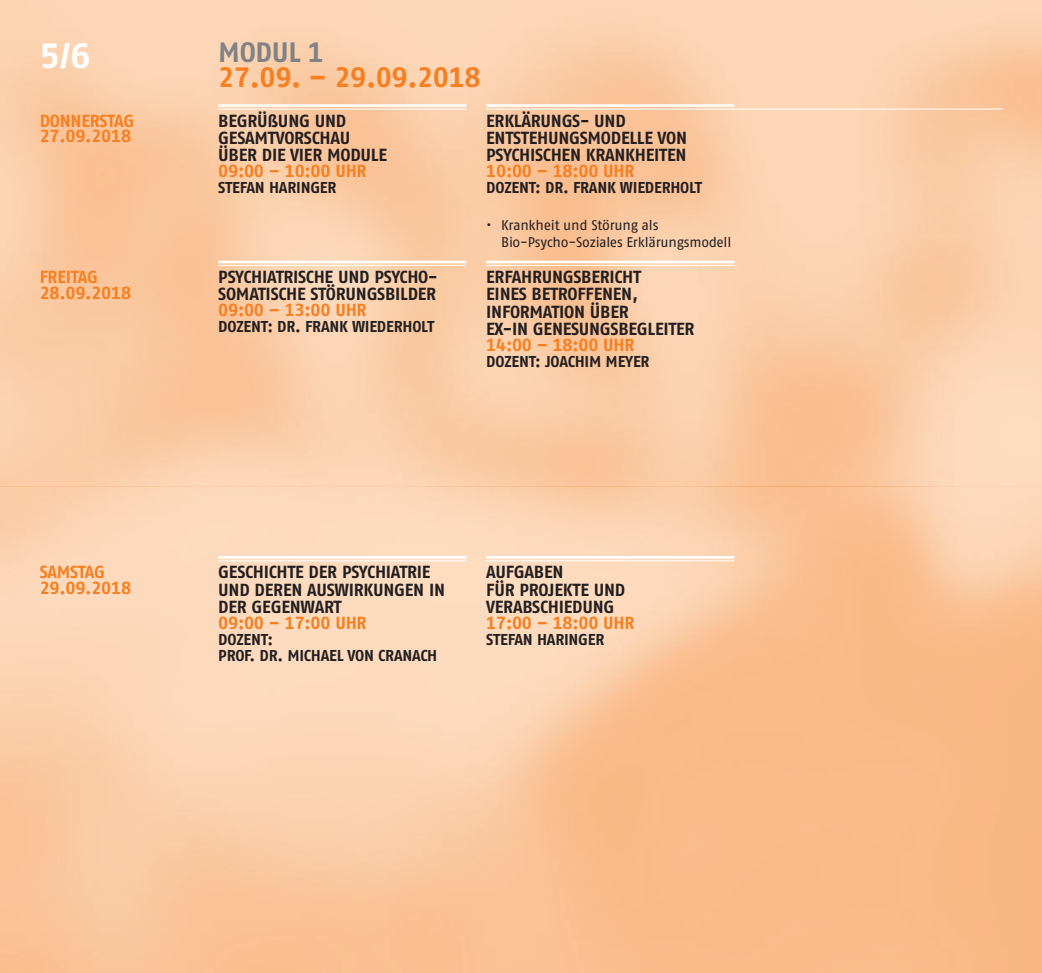
<style>
.page{position:relative;width:1042px;height:973px;background:#fff}
.page>*{position:absolute;margin:0;border:0;box-sizing:border-box;transform-origin:0 0}
.t1{font:700 35px "AWO Fago Office";color:#fff}
.t2{font:700 28px "AWO Fago Office";letter-spacing:-.015em;color:#f57f21}
.t3{font:700 28px "AWO Fago Office";letter-spacing:-.015em;color:#808285}
.t4{font:700 17.5px/17.3px "AWO Fago Office";letter-spacing:-.015em;color:#231f20}
.t5{font:700 17.5px/15.8px "AWO Fago Office";letter-spacing:-.015em;color:#f57f21}
.t6{font:700 15.75px/15.8px "AWO Fago Office";letter-spacing:-.015em;color:#231f20}
.t7{font:14px/17.3px "AWO Fago Office";letter-spacing:-.015em;color:#231f20}
</style>
<div class="page">
<h1 class="t1" style="left:40px;top:35px;width:53px">5/6</h1>
<h2 class="t3" style="left:218px;top:36px;width:107px">MODUL 1</h2>
<h2 class="t2" style="left:218px;top:60px;width:264px">27.09. – 29.09.2018</h2>
<p class="t5" style="left:40px;top:112px;width:96px">DONNERSTAG<br>27.09.2018</p>
<p class="t4" style="left:218px;top:112px;width:170px">BEGRÜßUNG UND<br>GESAMTVORSCHAU<br>ÜBER DIE VIER MODULE</p>
<p class="t5" style="left:218px;top:163px;width:150px">09:00 – 10:00 UHR</p>
<p class="t6" style="left:218px;top:179px;width:120px">STEFAN HARINGER</p>
<p class="t4" style="left:486px;top:112px;width:202px">ERKLÄRUNGS- UND<br>ENTSTEHUNGSMODELLE VON<br>PSYCHISCHEN KRANKHEITEN</p>
<p class="t5" style="left:486px;top:163px;width:150px">10:00 – 18:00 UHR</p>
<p class="t6" style="left:486px;top:179px;width:217px">DOZENT: DR. FRANK WIEDERHOLT</p>
<p class="t7" style="left:501px;top:216px;width:232px;text-indent:-15px">• Krankheit und Störung als<br>Bio-Psycho-Soziales Erklärungsmodell</p>
<p class="t5" style="left:40px;top:269px;width:93px">FREITAG<br>28.09.2018</p>
<p class="t4" style="left:218px;top:268px;width:221px">PSYCHIATRISCHE UND PSYCHO-<br>SOMATISCHE STÖRUNGSBILDER</p>
<p class="t5" style="left:218px;top:302px;width:150px">09:00 – 13:00 UHR</p>
<p class="t6" style="left:218px;top:318px;width:217px">DOZENT: DR. FRANK WIEDERHOLT</p>
<p class="t4" style="left:486px;top:268px;width:210px">ERFAHRUNGSBERICHT<br>EINES BETROFFENEN,<br>INFORMATION ÜBER<br>EX-IN GENESUNGSBEGLEITER</p>
<p class="t5" style="left:486px;top:337px;width:150px">14:00 – 18:00 UHR</p>
<p class="t6" style="left:486px;top:353px;width:165px">DOZENT: JOACHIM MEYER</p>
<p class="t5" style="left:40px;top:564px;width:93px">SAMSTAG<br>29.09.2018</p>
<p class="t4" style="left:218px;top:563px;width:228px">GESCHICHTE DER PSYCHIATRIE<br>UND DEREN AUSWIRKUNGEN IN<br>DER GEGENWART</p>
<p class="t5" style="left:218px;top:614px;width:150px">09:00 – 17:00 UHR</p>
<p class="t6" style="left:218px;top:631px;width:221px">DOZENT:<br>PROF. DR. MICHAEL VON CRANACH</p>
<p class="t4" style="left:486px;top:563px;width:141px">AUFGABEN<br>FÜR PROJEKTE UND<br>VERABSCHIEDUNG</p>
<p class="t5" style="left:486px;top:614px;width:150px">17:00 – 18:00 UHR</p>
<p class="t6" style="left:486px;top:631px;width:120px">STEFAN HARINGER</p>
</div>
